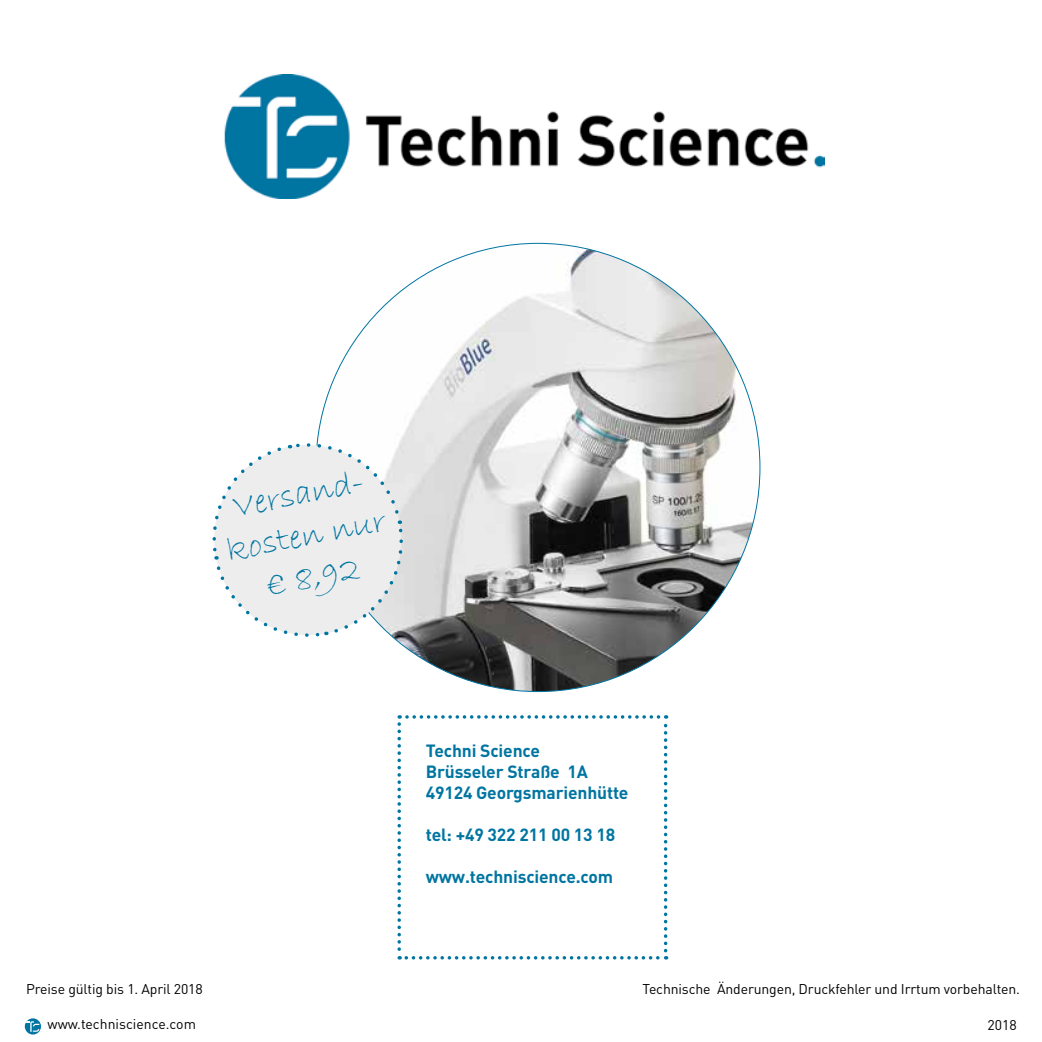
<style>
.page{position:relative;width:1042px;height:1042px;background:#fff}
.page>*{position:absolute;margin:0;border:0;box-sizing:border-box;transform-origin:0 0}
.t1{font:35px/42px "Bradley Hand ITC";color:#0075a1;text-align:center}
.t2{font:700 17.5px/21px "DIN Pro";letter-spacing:-.01em;color:#0075a1}
.t3{font:14px "DIN Pro";letter-spacing:-.01em;color:#000}
</style>
<div class="page">
<svg style="left:25px;top:1018px;width:16px;height:16px"></svg>
<svg style="left:25px;top:1021px;width:14px;height:11px"></svg>
<img style="left:317px;top:243px;width:443px;height:448px">
<svg style="left:212px;top:437px;width:197px;height:206px"></svg>
<svg style="left:397px;top:715px;width:270px;height:244px"></svg>
<img style="left:224px;top:74px;width:601px;height:125px">
<h1 class="t1" style="left:215px;top:489px;width:162px;rotate:-11deg">Versand&shy;kosten nur € 8,92</h1>
<p class="t2" style="left:426px;top:739px;width:204px">Techni Science<br>Brüsseler Straße 1A<br>49124 Georgsmarienhütte</p>
<p class="t2" style="left:426px;top:823px;width:191px">tel: +49 322 211 00 13 18</p>
<p class="t2" style="left:426px;top:865px;width:189px">www.techniscience.com</p>
<p class="t3" style="left:26px;top:979px;width:178px">Preise gültig bis 1. April 2018</p>
<p class="t3" style="left:642px;top:979px;width:379px">Technische Änderungen, Druckfehler und Irrtum vorbehalten.</p>
<p class="t3" style="left:48px;top:1015px;width:150px">www.techniscience.com</p>
<p class="t3" style="left:987px;top:1015px;width:31px">2018</p>
</div>
